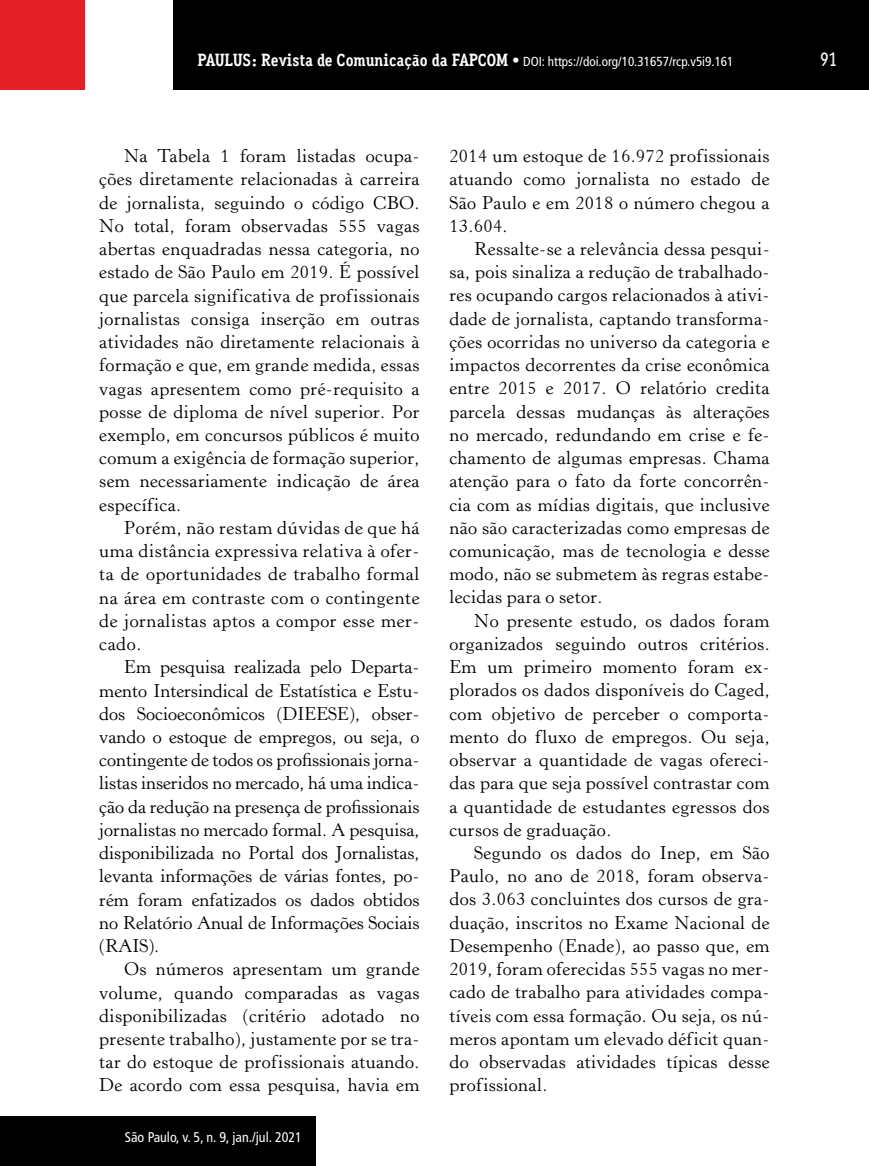
<style>
.page{position:relative;width:869px;height:1166px;background:#fff}
.page>*{position:absolute;margin:0;border:0;box-sizing:border-box;transform-origin:0 0}
.t1{font:500 19.25px "Aaux Office";color:#fff}
.t2{font:18.38px/23.3px "Horley Old Style";letter-spacing:.02em;color:#000;text-align:justify}
.t3{font:condensed 14px "Frutiger LT Std";color:#fff}
.t4{font:condensed 13.12px "Frutiger LT Std";color:#fff}
.s1{font-family:"Aaux Office";font-weight:700;font-stretch:normal;font-size:17.5px}
.s2{font-family:"Aaux Office";font-weight:500;font-stretch:normal;font-size:17.5px}
</style>
<div class="page">
<div style="left:173px;top:0;width:695px;height:89px;background:#000"></div>
<div style="left:0;top:0;width:85px;height:90px;background:#e21f26"></div>
<div style="left:1px;top:1116px;width:314px;height:50px;background:#000"></div>
<p class="t4" style="left:197px;top:53px;width:537px"><span class="s1">PAULUS: Revista de Comunicação da FAPCOM</span> <span class="s2">•</span> DOI: https://doi.org/10.31657/rcp.v5i9.161</p>
<p class="t1" style="left:819px;top:48px;width:18px">91</p>
<p class="t2" style="left:99px;top:145px;width:321px;text-indent:25px">Na Tabela 1 foram listadas ocupa&shy;ções diretamente relacionadas à carreira de jornalista, seguindo o código CBO.<br>No total, foram observadas 555 vagas abertas enquadradas nessa categoria, no estado de São Paulo em 2019. É possível que parcela significativa de profissionais jornalistas consiga inserção em outras atividades não diretamente relacionais à formação e que, em grande medida, essas vagas apresentem como pré-requisito a posse de diploma de nível superior. Por exemplo, em concursos públicos é muito comum a exigência de formação superior, sem necessariamente indicação de área específica.</p>
<p class="t2" style="left:99px;top:516px;width:321px;text-indent:25px">Porém, não restam dúvidas de que há uma distância expressiva relativa à ofer&shy;ta de oportunidades de trabalho formal na área em contraste com o contingente de jornalistas aptos a compor esse mer&shy;cado.</p>
<p class="t2" style="left:99px;top:656px;width:321px;text-indent:25px">Em pesquisa realizada pelo Departa&shy;mento Intersindical de Estatística e Estu&shy;dos Socioeconômicos (DIEESE), obser&shy;vando o estoque de empregos, ou seja, o contingente de todos os profissionais jorna&shy;listas inseridos no mercado, há uma indica&shy;ção da redução na presença de profissionais jornalistas no mercado formal. A pesquisa, disponibilizada no Portal dos Jornalistas, levanta informações de várias fontes, po&shy;rém foram enfatizados os dados obtidos no Relatório Anual de Informações Sociais (RAIS).</p>
<p class="t2" style="left:99px;top:958px;width:321px;text-indent:25px">Os números apresentam um grande volume, quando comparadas as vagas disponibilizadas (critério adotado no presente trabalho), justamente por se tra&shy;tar do estoque de profissionais atuando.<br>De acordo com essa pesquisa, havia em</p>
<p class="t3" style="left:125px;top:1129px;width:178px">São Paulo, v. 5, n. 9, jan./jul. 2021</p>
<p class="t2" style="left:449px;top:145px;width:321px">2014 um estoque de 16.972 profissionais atuando como jornalista no estado de São Paulo e em 2018 o número chegou a 13.604.</p>
<p class="t2" style="left:449px;top:238px;width:322px;text-indent:25px">Ressalte-se a relevância dessa pesqui&shy;sa, pois sinaliza a redução de trabalhado&shy;res ocupando cargos relacionados à ativi&shy;dade de jornalista, captando transforma&shy;ções ocorridas no universo da categoria e impactos decorrentes da crise econômica entre 2015 e 2017. O relatório credita parcela dessas mudanças às alterações no mercado, redundando em crise e fe&shy;chamento de algumas empresas. Chama atenção para o fato da forte concorrên&shy;cia com as mídias digitais, que inclusive não são caracterizadas como empresas de comunicação, mas de tecnologia e desse modo, não se submetem às regras estabe&shy;lecidas para o setor.</p>
<p class="t2" style="left:449px;top:609px;width:321px;text-indent:25px">No presente estudo, os dados foram organizados seguindo outros critérios.<br>Em um primeiro momento foram ex&shy;plorados os dados disponíveis do Caged, com objetivo de perceber o comporta&shy;mento do fluxo de empregos. Ou seja, observar a quantidade de vagas ofereci&shy;das para que seja possível contrastar com a quantidade de estudantes egressos dos cursos de graduação.</p>
<p class="t2" style="left:449px;top:841px;width:322px;text-indent:25px">Segundo os dados do Inep, em São Paulo, no ano de 2018, foram observa&shy;dos 3.063 concluintes dos cursos de gra&shy;duação, inscritos no Exame Nacional de Desempenho (Enade), ao passo que, em 2019, foram oferecidas 555 vagas no mer&shy;cado de trabalho para atividades compa&shy;tíveis com essa formação. Ou seja, os nú&shy;meros apontam um elevado déficit quan&shy;do observadas atividades típicas desse profissional.</p>
</div>
